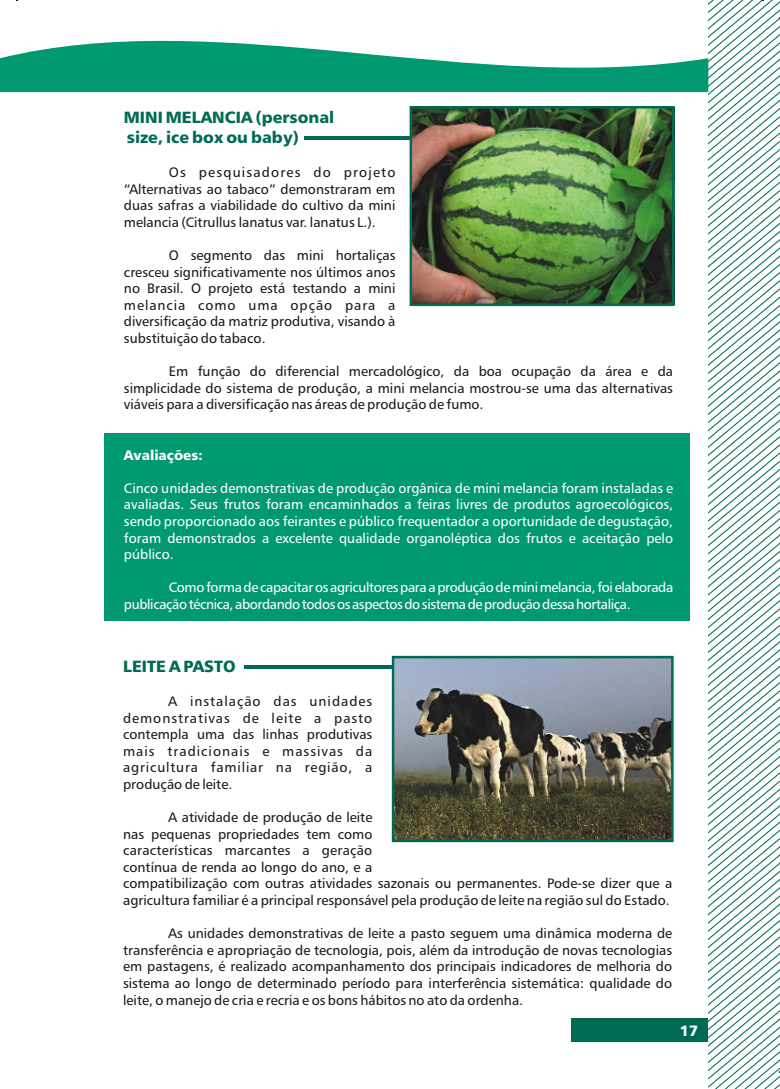
<style>
.page{position:relative;width:780px;height:1089px;background:#fff}
.page>*{position:absolute;margin:0;border:0;box-sizing:border-box;transform-origin:0 0}
.t1{font:16.25px/20px "Humnst 777 Blk BT";color:#006b54}
.t2{font:15px "Humnst 777 Blk BT";color:#fff}
.t3{font:13.75px/16.6px "Humnst 777 BT";color:#1f1a17;text-align:justify}
.t4{font:13.75px/16.6px "Humnst 777 BT";letter-spacing:-.03em;color:#fff;text-align:justify}
.t5{font:13.75px "Humnst 777 Blk BT";color:#fff}
</style>
<div class="page">
<div style="left:104px;top:433px;width:586px;height:188px;background:#009970"></div>
<hr style="left:244px;top:665px;width:163px;height:3px;background:#006b54">
<img style="left:396px;top:660px;width:274px;height:178px">
<div style="left:392px;top:656px;width:282px;height:186px;border:3px solid #006b54"></div>
<svg style="left:0;top:40px;width:708px;height:53px;fill:#009970"></svg>
<hr style="left:305px;top:137px;width:187px;height:3px;background:#006b54">
<svg style="left:709px;top:0;width:71px;height:477px"></svg>
<svg style="left:709px;top:615px;width:71px;height:474px"></svg>
<div style="left:571px;top:1018px;width:137px;height:24px;background:#006b54"></div>
<img style="left:414px;top:110px;width:256px;height:192px">
<div style="left:410px;top:106px;width:264px;height:200px;border:3px solid #006b54"></div>
<p class="t1" style="left:124px;top:109px;width:212px">MINI MELANCIA (personal size, ice box ou baby)</p>
<p class="t3" style="left:124px;top:165px;width:273px;text-indent:45px">Os pesquisadores do projeto “Alternativas ao tabaco” demonstraram em duas safras a viabilidade do cultivo da mini melancia (Citrullus lanatus var. lanatus L.).</p>
<p class="t3" style="left:124px;top:248px;width:273px;text-indent:45px">O segmento das mini hortaliças cresceu significativamente nos últimos anos no Brasil. O projeto está testando a mini melancia como uma opção para a diversificação da matriz produtiva, visando à substituição do tabaco.</p>
<p class="t3" style="left:124px;top:364px;width:551px;text-indent:45px">Em função do diferencial mercadológico, da boa ocupação da área e da simplicidade do sistema de produção, a mini melancia mostrou-se uma das alternativas viáveis para a diversificação nas áreas de produção de fumo.</p>
<p class="t5" style="left:124px;top:449px;width:80px">Avaliações:</p>
<p class="t4" style="left:124px;top:481px;width:551px">Cinco unidades demonstrativas de produção orgânica de mini melancia foram instaladas e avaliadas. Seus frutos foram encaminhados a feiras livres de produtos agroecológicos, sendo proporcionado aos feirantes e público frequentador a oportunidade de degustação, foram demonstrados a excelente qualidade organoléptica dos frutos e aceitação pelo público.</p>
<p class="t4" style="left:124px;top:580px;width:551px;text-indent:45px">Como forma de capacitar os agricultores para a produção de mini melancia, foi elaborada publicação técnica, abordando todos os aspectos do sistema de produção dessa hortaliça.</p>
<p class="t1" style="left:123px;top:658px;width:114px">LEITE A PASTO</p>
<p class="t3" style="left:123px;top:694px;width:251px;text-indent:45px">A instalação das unidades demonstrativas de leite a pasto contempla uma das linhas produtivas mais tradicionais e massivas da agricultura familiar na região, a produção de leite.</p>
<p class="t3" style="left:123px;top:810px;width:551px;text-align:left;text-indent:45px">A atividade de produção de leite<br>nas pequenas propriedades tem como<br>características marcantes a geração<br>contínua de renda ao longo do ano, e a<br>compatibilização com outras atividades sazonais ou permanentes. Pode-se dizer que a agricultura familiar é a principal responsável pela produção de leite na região sul do Estado.</p>
<p class="t3" style="left:123px;top:926px;width:551px;text-indent:45px">As unidades demonstrativas de leite a pasto seguem uma dinâmica moderna de transferência e apropriação de tecnologia, pois, além da introdução de novas tecnologias em pastagens, é realizado acompanhamento dos principais indicadores de melhoria do sistema ao longo de determinado período para interferência sistemática: qualidade do leite, o manejo de cria e recria e os bons hábitos no ato da ordenha.</p>
<p class="t2" style="left:680px;top:1024px;width:20px">17</p>
</div>
